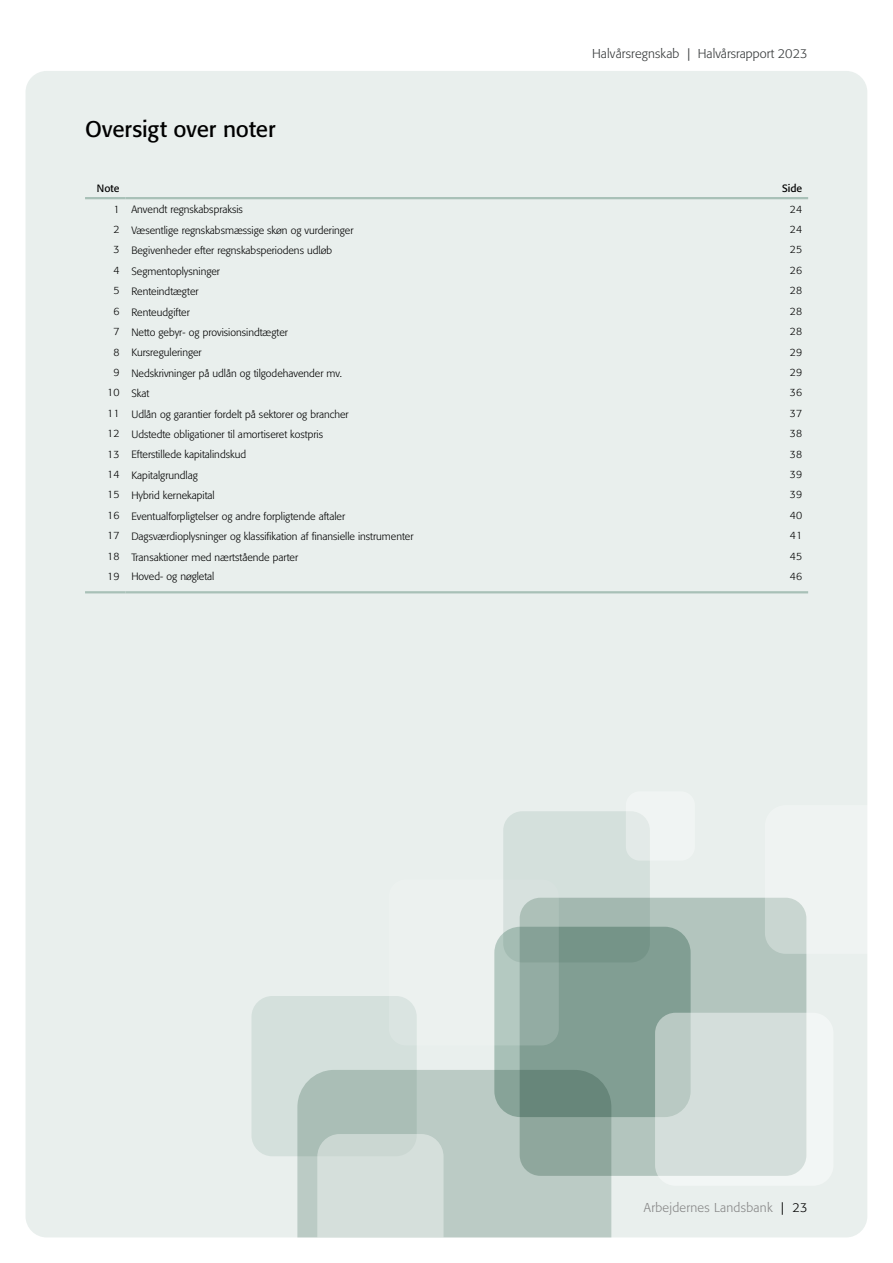
<style>
.page{position:relative;width:893px;height:1263px;background:#fff}
.page>*{position:absolute;margin:0;border:0;box-sizing:border-box;transform-origin:0 0}
.t1{font:22.5px "Formata Std";color:#000}
.t2{font:300 12.75px "Formata Std";color:#373a3b}
.t3{font:300 12.75px "Formata Std";letter-spacing:.02em;color:#878787}
.t4{font:300 10.5px "Formata Std";color:#000}
.t5{font:10.5px "Formata Std";color:#000}
.s1{color:#000}
</style>
<div class="page">
<div style="left:26px;top:71px;width:841px;height:1166px;background:#e9efed;border-radius:21px"></div>
<hr style="left:85px;top:591px;width:40px;height:2px;background:#a8c0b7">
<hr style="left:125px;top:591px;width:596px;height:2px;background:#a8c0b7">
<hr style="left:721px;top:591px;width:87px;height:2px;background:#a8c0b7">
<hr style="left:85px;top:197px;width:40px;height:2px;background:#a8c0b7">
<hr style="left:125px;top:197px;width:596px;height:2px;background:#a8c0b7">
<hr style="left:721px;top:197px;width:87px;height:2px;background:#a8c0b7">
<svg style="left:520px;top:898px;width:286px;height:278px;background:#98b0a7"></svg>
<div style="left:251px;top:996px;width:166px;height:160px;background:#d4e0dc;border-radius:21px"></div>
<svg style="left:297px;top:1070px;width:314px;height:167px;background:#a7bbb3"></svg>
<svg style="left:655px;top:1013px;width:178px;height:173px;fill:#d4dedb"></svg>
<svg style="left:765px;top:805px;width:128px;height:149px"></svg>
<svg style="left:317px;top:1134px;width:127px;height:103px"></svg>
<svg style="left:389px;top:879px;width:170px;height:166px"></svg>
<svg style="left:503px;top:811px;width:147px;height:151px;background:#b7c8c2"></svg>
<div style="left:626px;top:791px;width:69px;height:70px;background:linear-gradient(to right,#e7edeb,#f3f6f6);border-radius:14px"></div>
<h1 class="t1" style="left:85px;top:116px;width:192px">Oversigt over noter</h1>
<p class="t2" style="left:592px;top:46px;width:217px">Halvårsregnskab | Halvårsrapport 2023</p>
<p class="t5" style="left:97px;top:182px;width:24px">Note</p>
<p class="t5" style="left:782px;top:182px;width:22px">Side</p>
<p class="t4" style="left:113px;top:204px;width:131px">1 Anvendt regnskabspraksis</p>
<p class="t4" style="left:790px;top:203px;width:14px">24</p>
<p class="t4" style="left:113px;top:224px;width:242px">2 Væsentlige regnskabsmæssige skøn og vurderinger</p>
<p class="t4" style="left:790px;top:223px;width:14px">24</p>
<p class="t4" style="left:113px;top:244px;width:220px">3 Begivenheder efter regnskabsperiodens udløb</p>
<p class="t4" style="left:790px;top:244px;width:14px">25</p>
<p class="t4" style="left:113px;top:265px;width:108px">4 Segmentoplysninger</p>
<p class="t4" style="left:790px;top:264px;width:14px">26</p>
<p class="t4" style="left:113px;top:285px;width:87px">5 Renteindtægter</p>
<p class="t4" style="left:790px;top:284px;width:14px">28</p>
<p class="t4" style="left:113px;top:306px;width:78px">6 Renteudgifter</p>
<p class="t4" style="left:790px;top:305px;width:14px">28</p>
<p class="t4" style="left:113px;top:326px;width:176px">7 Netto gebyr- og provisionsindtægter</p>
<p class="t4" style="left:790px;top:325px;width:14px">28</p>
<p class="t4" style="left:113px;top:346px;width:90px">8 Kursreguleringer</p>
<p class="t4" style="left:790px;top:346px;width:14px">29</p>
<p class="t4" style="left:113px;top:367px;width:230px">9 Nedskrivninger på udlån og tilgodehavender mv.</p>
<p class="t4" style="left:790px;top:366px;width:14px">29</p>
<p class="t4" style="left:107px;top:387px;width:44px">10 Skat</p>
<p class="t4" style="left:790px;top:386px;width:14px">36</p>
<p class="t4" style="left:107px;top:408px;width:243px">11 Udlån og garantier fordelt på sektorer og brancher</p>
<p class="t4" style="left:790px;top:407px;width:14px">37</p>
<p class="t4" style="left:107px;top:428px;width:217px">12 Udstedte obligationer til amortiseret kostpris</p>
<p class="t4" style="left:790px;top:427px;width:14px">38</p>
<p class="t4" style="left:107px;top:449px;width:140px">13 Efterstillede kapitalindskud</p>
<p class="t4" style="left:790px;top:448px;width:14px">38</p>
<p class="t4" style="left:107px;top:469px;width:92px">14 Kapitalgrundlag</p>
<p class="t4" style="left:790px;top:468px;width:14px">39</p>
<p class="t4" style="left:107px;top:489px;width:109px">15 Hybrid kernekapital</p>
<p class="t4" style="left:790px;top:489px;width:14px">39</p>
<p class="t4" style="left:107px;top:510px;width:239px">16 Eventualforpligtelser og andre forpligtende aftaler</p>
<p class="t4" style="left:790px;top:509px;width:14px">40</p>
<p class="t4" style="left:107px;top:530px;width:308px">17 Dagsværdioplysninger og klassifikation af finansielle instrumenter</p>
<p class="t4" style="left:790px;top:529px;width:14px">41</p>
<p class="t4" style="left:107px;top:551px;width:192px">18 Transaktioner med nærtstående parter</p>
<p class="t4" style="left:790px;top:550px;width:14px">45</p>
<p class="t4" style="left:107px;top:570px;width:109px">19 Hoved- og nøgletal</p>
<p class="t4" style="left:790px;top:570px;width:14px">46</p>
<p class="t3" style="left:644px;top:1200px;width:165px">Arbejdernes Landsbank <span class="s1">| 23</span></p>
</div>
